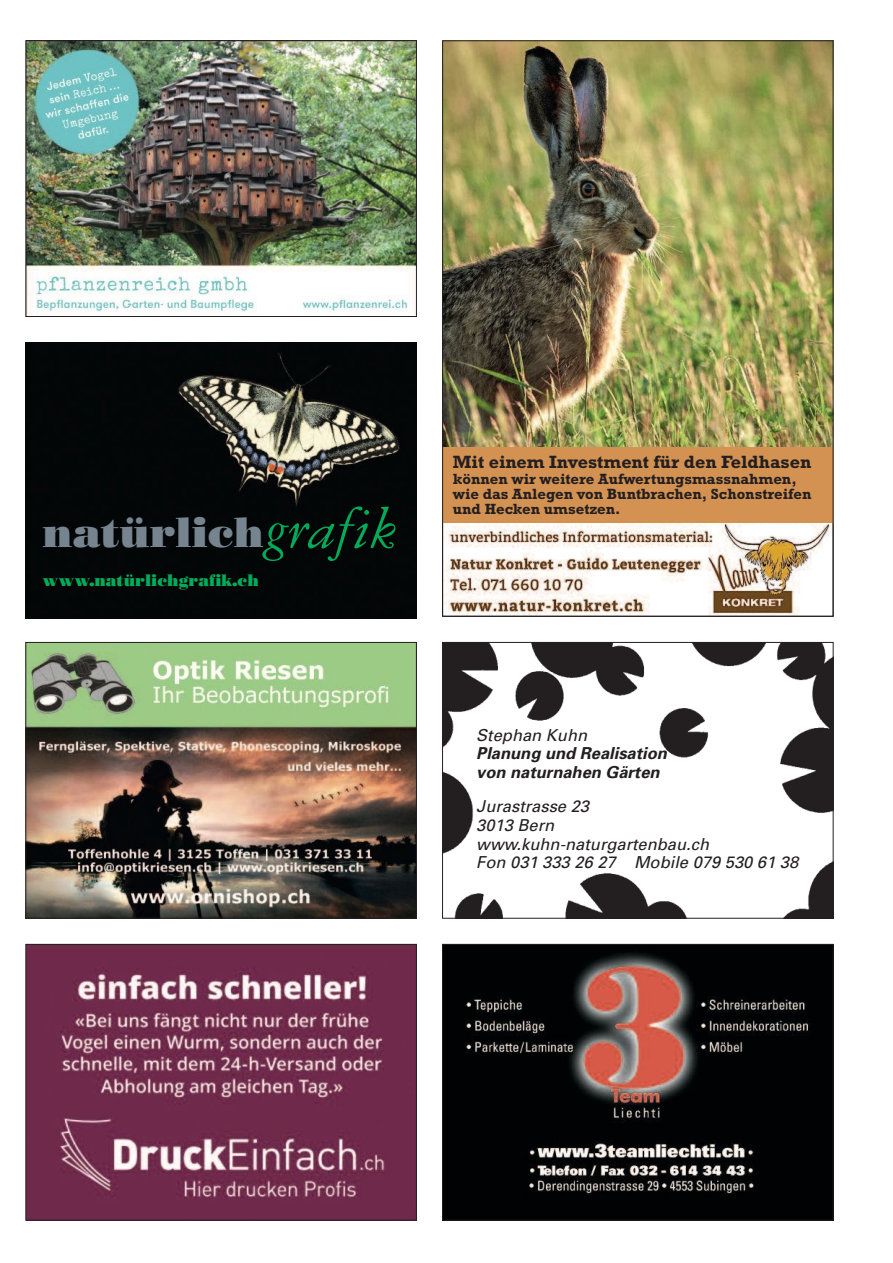
<style>
.page{position:relative;width:893px;height:1263px;background:#fff}
.page>*{position:absolute;margin:0;border:0;box-sizing:border-box;transform-origin:0 0}
.t1{font:42px "Bodoni Poster";color:#76848f}
.t2{font:700 18px "Rockwell";color:#231f20}
.t3{font:italic 16.5px/18.8px "Univers";color:#231f20}
.t4{font:italic 700 16.5px/18.8px "Univers";color:#231f20}
.t5{font:16.5px "Bodoni Poster";color:#00ac5a}
.t6{font:700 15px/15px "Rockwell";color:#231f20}
.s1{font-family:"Garamond Three";font-style:italic;font-size:61.5px;color:#00ac5a}
</style>
<div class="page">
<img style="left:444px;top:523px;width:387px;height:92px">
<img style="left:28px;top:946px;width:387px;height:272px">
<div style="left:26px;top:944px;width:391px;height:276px;border:1px solid #231f20"></div>
<img style="left:28px;top:644px;width:387px;height:272px">
<div style="left:26px;top:642px;width:391px;height:276px;border:1px solid #231f20"></div>
<img style="left:444px;top:644px;width:387px;height:272px">
<div style="left:442px;top:642px;width:391px;height:276px;border:1px solid #231f20"></div>
<img style="left:444px;top:946px;width:387px;height:272px">
<div style="left:442px;top:944px;width:391px;height:276px;border:1px solid #231f20"></div>
<img style="left:28px;top:42px;width:387px;height:273px">
<div style="left:26px;top:40px;width:391px;height:277px;border:1px solid #231f20"></div>
<img style="left:444px;top:42px;width:387px;height:405px">
<div style="left:442px;top:447px;width:391px;height:76px;background:#d49252"></div>
<img style="left:26px;top:342px;width:391px;height:277px">
<h1 class="t1" style="left:43px;top:508px;width:356px">natürlich<span class="s1">grafik</span></h1>
<p class="t5" style="left:43px;top:571px;width:218px">www.natürlichgrafik.ch</p>
<p class="t2" style="left:453px;top:451px;width:360px">Mit einem Investment für den Feldhasen</p>
<p class="t6" style="left:453px;top:471px;width:360px">können wir weitere Aufwertungsmassnahmen, wie das Anlegen von Buntbrachen, Schonstreifen und Hecken umsetzen.</p>
<p class="t3" style="left:476px;top:727px;width:112px">Stephan Kuhn</p>
<p class="t4" style="left:476px;top:746px;width:192px">Planung und Realisation von naturnahen Gärten</p>
<p class="t3" style="left:476px;top:798px;width:323px">Jurastrasse 23<br>3013 Bern<br>www.kuhn-naturgartenbau.ch<br>Fon 031 333 26 27 Mobile 079 530 61 38</p>
</div>
